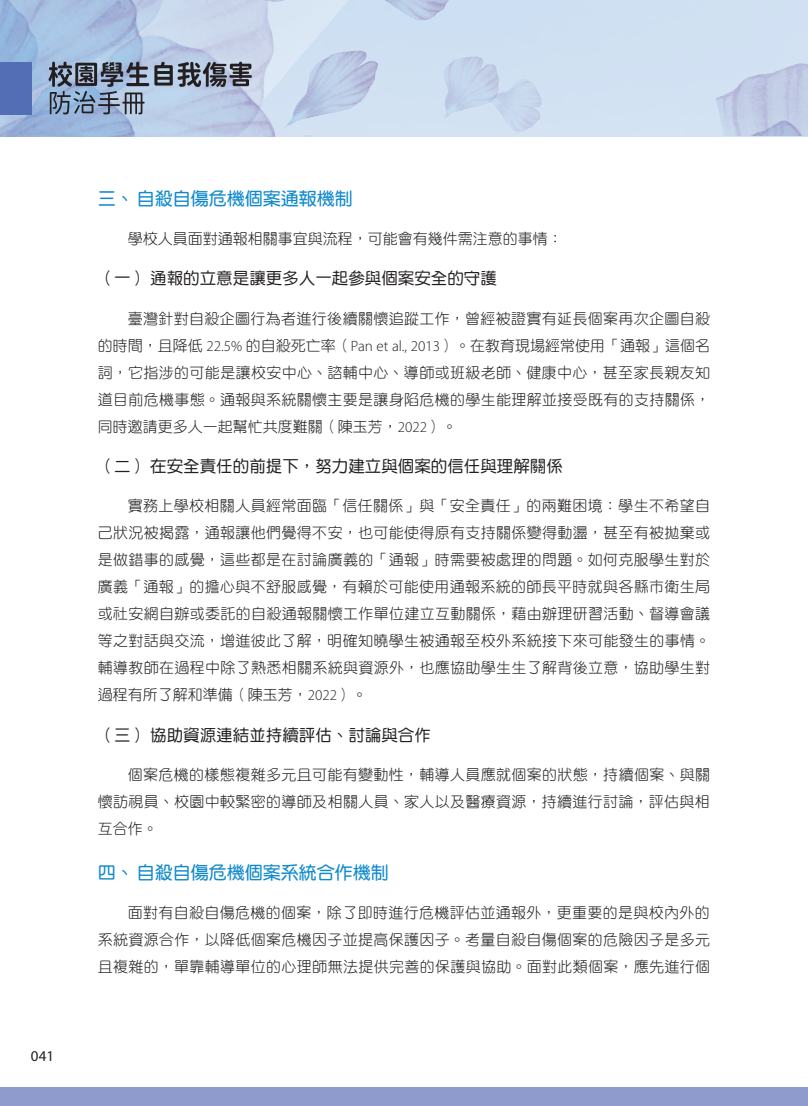
<style>
.page{position:relative;width:808px;height:1106px;background:#fff}
.page>*{position:absolute;margin:0;border:0;box-sizing:border-box;transform-origin:0 0}
.t1{font:18px "DF Yuan Std W7";color:#128bcd}
.t2{font:16.5px "DF Yuan Std W5";color:#231f20}
.t3{font:15px/27px "DF Yuan Std W3";letter-spacing:.02em;color:#231f20;text-align:justify}
.t4{font:15px "DF Yuan Std W3";color:#231f20}
.t5{font:15px "Myriad Pro";color:#231f20}
.s1{font-family:"Myriad Pro";font-weight:300}
</style>
<div class="page">
<img style="left:690px;top:0;width:118px;height:136px">
<img style="left:0;top:0;width:580px;height:136px">
<div style="left:0;top:62px;width:32px;height:52px;background:#546eb5"></div>
<div style="left:0;top:1087px;width:808px;height:19px;background:#8f9acd"></div>
<svg style="left:49px;top:62px;width:203px;height:52px;background:#8795a9"></svg>
<p class="t5" style="left:31px;top:1047px;width:25px">041</p>
<p class="t1" style="left:98px;top:189px;width:257px">三、自殺自傷危機個案通報機制</p>
<p class="t4" style="left:128px;top:230px;width:436px">學校人員面對通報相關事宜與流程，可能會有幾件需注意的事情：</p>
<p class="t2" style="left:98px;top:269px;width:401px">（一）通報的立意是讓更多人一起參與個案安全的守護</p>
<p class="t3" style="left:98px;top:304px;width:614px;text-indent:30px">臺灣針對自殺企圖行為者進行後續關懷追蹤工作，曾經被證實有延長個案再次企圖自殺的時間，且降低 <span class="s1">22.5%</span> 的自殺死亡率（<span class="s1">Pan et al., 2013</span>）。在教育現場經常使用「通報」這個名詞，它指涉的可能是讓校安中心、諮輔中心、導師或班級老師、健康中心，甚至家長親友知道目前危機事態。通報與系統關懷主要是讓身陷危機的學生能理解並接受既有的支持關係，同時邀請更多人一起幫忙共度難關（陳玉芳，<span class="s1">2022</span>）。</p>
<p class="t2" style="left:98px;top:457px;width:467px">（二）在安全責任的前提下，努力建立與個案的信任與理解關係</p>
<p class="t3" style="left:98px;top:492px;width:614px;text-indent:30px">實務上學校相關人員經常面臨「信任關係」與「安全責任」的兩難困境：學生不希望自己狀況被揭露，通報讓他們覺得不安，也可能使得原有支持關係變得動盪，甚至有被拋棄或是做錯事的感覺，這些都是在討論廣義的「通報」時需要被處理的問題。如何克服學生對於廣義「通報」的擔心與不舒服感覺，有賴於可能使用通報系統的師長平時就與各縣市衛生局或社安網自辦或委託的自殺通報關懷工作單位建立互動關係，藉由辦理研習活動、督導會議等之對話與交流，增進彼此了解，明確知曉學生被通報至校外系統接下來可能發生的事情。輔導教師在過程中除了熟悉相關系統與資源外，也應協助學生生了解背後立意，協助學生對過程有所了解和準備（陳玉芳，<span class="s1">2022</span>）。</p>
<p class="t2" style="left:98px;top:725px;width:335px">（三）協助資源連結並持續評估、討論與合作</p>
<p class="t3" style="left:98px;top:760px;width:614px;text-indent:30px">個案危機的樣態複雜多元且可能有變動性，輔導人員應就個案的狀態，持續個案、與關懷訪視員、校園中較緊密的導師及相關人員、家人以及醫療資源，持續進行討論，評估與相互合作。</p>
<p class="t1" style="left:98px;top:862px;width:293px">四、自殺自傷危機個案系統合作機制</p>
<p class="t3" style="left:98px;top:898px;width:614px;text-indent:30px">面對有自殺自傷危機的個案，除了即時進行危機評估並通報外，更重要的是與校內外的系統資源合作，以降低個案危機因子並提高保護因子。考量自殺自傷個案的危險因子是多元且複雜的，單靠輔導單位的心理師無法提供完善的保護與協助。面對此類個案，應先進行個</p>
</div>
